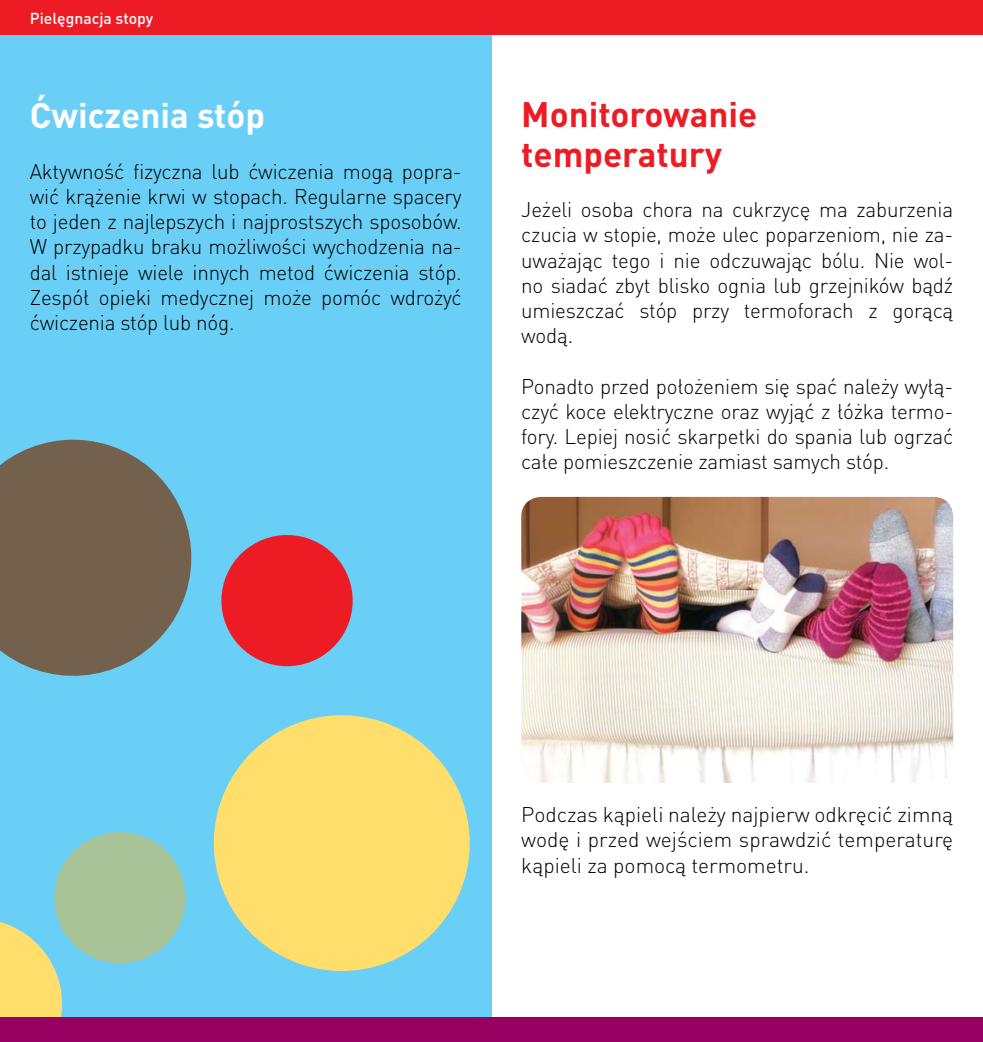
<style>
.page{position:relative;width:983px;height:1042px;background:#fff}
.page>*{position:absolute;margin:0;border:0;box-sizing:border-box;transform-origin:0 0}
.t1{font:700 35px/40.2px "DIN Pl";color:#ed1c24}
.t2{font:700 35px "DIN Pl";color:#fff}
.t3{font:300 21px/25.2px "DIN Pl";letter-spacing:-.01em;color:#000;text-align:justify}
.t4{font:500 15.75px "DIN Pl";color:#fff}
</style>
<div class="page">
<div style="left:0;top:30px;width:491px;height:1012px;background:#6acff6"></div>
<svg style="left:213px;top:715px;width:257px;height:256px;fill:#ffde6c"></svg>
<svg style="left:0;top:439px;width:192px;height:237px;fill:#73614e"></svg>
<svg style="left:0;top:832px;width:186px;height:185px"></svg>
<svg style="left:221px;top:535px;width:132px;height:132px"></svg>
<img style="left:521px;top:497px;width:431px;height:286px">
<div style="left:0;top:1017px;width:982px;height:25px;background:#97005e"></div>
<div style="left:0;top:0;width:982px;height:35px;background:#ed1c24"></div>
<p class="t4" style="left:30px;top:8px;width:125px">Pielęgnacja stopy</p>
<h1 class="t2" style="left:30px;top:93px;width:237px">Ćwiczenia stóp</h1>
<p class="t3" style="left:30px;top:158px;width:433px">Aktywność fizyczna lub ćwiczenia mogą popra&shy;wić krążenie krwi w stopach. Regularne spacery to jeden z najlepszych i najprostszych sposobów.<br>W przypadku braku możliwości wychodzenia na&shy;dal istnieje wiele innych metod ćwiczenia stóp.<br>Zespół opieki medycznej może pomóc wdrożyć ćwiczenia stóp lub nóg.</p>
<h1 class="t1" style="left:521px;top:92px;width:237px">Monitorowanie temperatury</h1>
<p class="t3" style="left:521px;top:197px;width:433px">Jeżeli osoba chora na cukrzycę ma zaburzenia czucia w stopie, może ulec poparzeniom, nie za&shy;uważając tego i nie odczuwając bólu. Nie wol&shy;no siadać zbyt blisko ognia lub grzejników bądź umieszczać stóp przy termoforach z gorącą wodą.</p>
<p class="t3" style="left:521px;top:373px;width:433px">Ponadto przed położeniem się spać należy wyłą&shy;czyć koce elektryczne oraz wyjąć z łóżka termo&shy;fory. Lepiej nosić skarpetki do spania lub ogrzać całe pomieszczenie zamiast samych stóp.</p>
<p class="t3" style="left:521px;top:802px;width:433px">Podczas kąpieli należy najpierw odkręcić zimną wodę i przed wejściem sprawdzić temperaturę kąpieli za pomocą termometru.</p>
</div>
